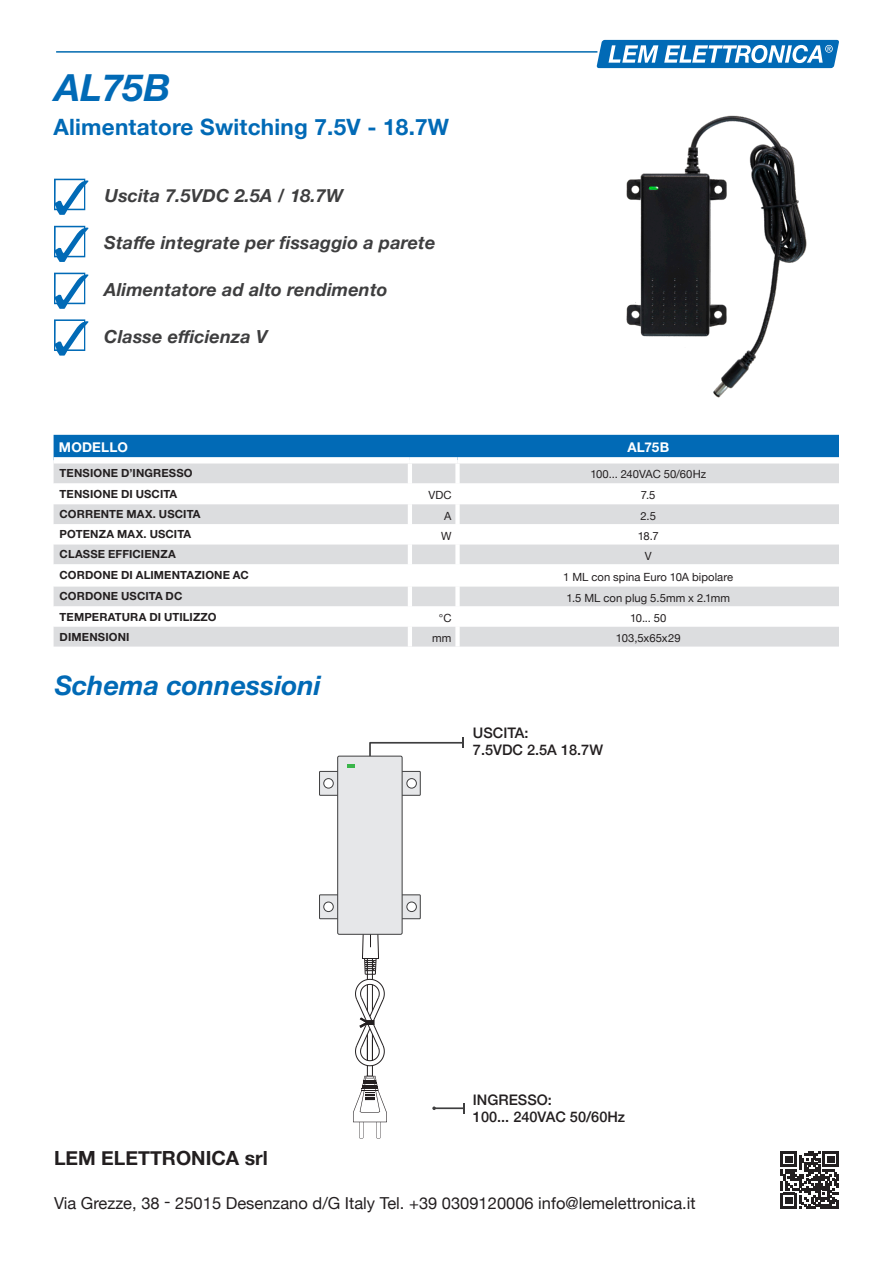
<style>
.page{position:relative;width:893px;height:1263px;background:#fff}
.page>*{position:absolute;margin:0;border:0;box-sizing:border-box;transform-origin:0 0}
.CODICE_Prodotto_ITA{font:italic 700 37.5px "Helvetica Neue LT Std";color:#016ab6}
.CODICE_Prodotto_ITA-2{font:italic 700 27px "Helvetica Neue LT Std";color:#016ab6}
.Elenco_puntato{font:700 22.5px "Helvetica Neue";letter-spacing:.01em;color:#016ab6}
.t1{font:700 19.5px "Helvetica Neue";color:#231f20}
.Elenco_puntato-2{font:italic 700 18px "Helvetica Neue";letter-spacing:.01em;color:#3e3e3f}
.t2{font:16.5px "Helvetica Neue";color:#231f20}
.t3{font:500 14.55px/17.4px "Helvetica Neue";color:#231f20}
.Intestazione_Tabelle_Codice{font:700 13.5px "Helvetica Neue LT Std";letter-spacing:.015em;color:#fff}
.Grassetto_Tabelle_ITA{font:700 11.25px "Helvetica Neue LT Std";letter-spacing:.01em;color:#231f20}
.Descriz_Tabelle_ITA{font:11.25px "Helvetica Neue";letter-spacing:.005em;color:#231f20}
.Colonna_dB_Dx{font:11.25px "Helvetica Neue";color:#231f20}
</style>
<div class="page">
<svg style="left:596px;top:40px;width:243px;height:28px"></svg>
<hr style="left:56px;top:51px;width:541px;height:2px;background:#016aaf">
<svg style="left:54px;top:273px;width:34px;height:36px"></svg>
<svg style="left:54px;top:179px;width:34px;height:36px"></svg>
<svg style="left:54px;top:226px;width:34px;height:36px"></svg>
<img style="left:626px;top:115px;width:181px;height:283px">
<div style="left:54px;top:435px;width:785px;height:22px;background:#016ab6"></div>
<svg style="left:54px;top:463px;width:785px;height:184px;fill:#dcdddf"></svg>
<svg style="left:54px;top:483px;width:785px;height:143px"></svg>
<hr style="left:408px;top:463px;width:4px;height:20px;background:#fff">
<div style="left:455px;top:463px;width:5px;height:20px;background:#fff"></div>
<hr style="left:408px;top:483px;width:4px;height:21px;background:#fff">
<div style="left:455px;top:483px;width:5px;height:21px;background:#fff"></div>
<hr style="left:408px;top:504px;width:4px;height:20px;background:#fff">
<div style="left:455px;top:504px;width:5px;height:20px;background:#fff"></div>
<hr style="left:408px;top:524px;width:4px;height:20px;background:#fff">
<div style="left:455px;top:524px;width:5px;height:20px;background:#fff"></div>
<hr style="left:408px;top:544px;width:4px;height:20px;background:#fff">
<div style="left:455px;top:544px;width:5px;height:20px;background:#fff"></div>
<hr style="left:408px;top:564px;width:4px;height:22px;background:#fff">
<div style="left:455px;top:564px;width:5px;height:22px;background:#fff"></div>
<hr style="left:408px;top:586px;width:4px;height:20px;background:#fff">
<div style="left:455px;top:586px;width:5px;height:20px;background:#fff"></div>
<hr style="left:408px;top:606px;width:4px;height:20px;background:#fff">
<div style="left:455px;top:606px;width:5px;height:20px;background:#fff"></div>
<hr style="left:408px;top:626px;width:4px;height:21px;background:#fff">
<div style="left:455px;top:626px;width:5px;height:21px;background:#fff"></div>
<svg style="left:54px;top:319px;width:34px;height:37px"></svg>
<svg style="left:353px;top:934px;width:34px;height:204px"></svg>
<hr style="left:434px;top:1107px;width:30px;height:2px;background:#3e3e3f">
<svg style="left:463px;top:1103px;width:2px;height:11px"></svg>
<svg style="left:320px;top:771px;width:100px;height:24px"></svg>
<div style="left:319px;top:771px;width:101px;height:24px;border:1px solid #3e3e3f"></div>
<div style="left:407px;top:778px;width:9px;height:10px;background:#fff;border-radius:50%"></div>
<div style="left:407px;top:778px;width:9px;height:10px;border:1px solid #3e3e3f;border-radius:50%"></div>
<div style="left:324px;top:778px;width:9px;height:10px;background:#fff;border-radius:50%"></div>
<div style="left:324px;top:778px;width:9px;height:10px;border:1px solid #3e3e3f;border-radius:50%"></div>
<svg style="left:320px;top:895px;width:100px;height:24px"></svg>
<div style="left:319px;top:895px;width:101px;height:24px;border:1px solid #3e3e3f"></div>
<div style="left:407px;top:902px;width:9px;height:9px;background:#fff;border-radius:50%"></div>
<div style="left:407px;top:902px;width:9px;height:10px;border:1px solid #3e3e3f;border-radius:50%"></div>
<div style="left:324px;top:902px;width:9px;height:9px;background:#fff;border-radius:50%"></div>
<div style="left:324px;top:902px;width:9px;height:10px;border:1px solid #3e3e3f;border-radius:50%"></div>
<div style="left:338px;top:756px;width:64px;height:178px;background:#e6e7e9;border-radius:2px"></div>
<div style="left:338px;top:756px;width:64px;height:178px;border:1px solid #3e3e3f;border-radius:2px"></div>
<svg style="left:347px;top:764px;width:8px;height:4px"></svg>
<svg style="left:368px;top:737px;width:96px;height:21px"></svg>
<svg style="left:781px;top:1151px;width:58px;height:58px"></svg>
<p class="CODICE_Prodotto_ITA" style="left:55px;top:64px;width:117px">AL75B</p>
<p class="Elenco_puntato" style="left:54px;top:110px;width:397px">Alimentatore Switching 7.5V - 18.7W</p>
<p class="Elenco_puntato-2" style="left:105px;top:182px;width:240px">Uscita 7.5VDC 2.5A / 18.7W</p>
<p class="Elenco_puntato-2" style="left:104px;top:229px;width:333px">Staffe integrate per fissaggio a parete</p>
<p class="Elenco_puntato-2" style="left:104px;top:276px;width:285px">Alimentatore ad alto rendimento</p>
<p class="Elenco_puntato-2" style="left:104px;top:322px;width:165px">Classe efficienza V</p>
<p class="Intestazione_Tabelle_Codice" style="left:59px;top:439px;width:70px">MODELLO</p>
<p class="Intestazione_Tabelle_Codice" style="left:627px;top:439px;width:43px">AL75B</p>
<p class="Grassetto_Tabelle_ITA" style="left:60px;top:466px;width:135px">TENSIONE D’INGRESSO</p>
<p class="Descriz_Tabelle_ITA" style="left:590px;top:466px;width:117px">100... 240VAC 50/60Hz</p>
<p class="Grassetto_Tabelle_ITA" style="left:60px;top:487px;width:119px">TENSIONE DI USCITA</p>
<p class="Colonna_dB_Dx" style="left:428px;top:487px;width:25px">VDC</p>
<p class="Descriz_Tabelle_ITA" style="left:641px;top:487px;width:16px">7.5</p>
<p class="Grassetto_Tabelle_ITA" style="left:60px;top:507px;width:142px">CORRENTE MAX. USCITA</p>
<p class="Colonna_dB_Dx" style="left:444px;top:507px;width:9px">A</p>
<p class="Descriz_Tabelle_ITA" style="left:640px;top:507px;width:17px">2.5</p>
<p class="Grassetto_Tabelle_ITA" style="left:60px;top:527px;width:133px">POTENZA MAX. USCITA</p>
<p class="Colonna_dB_Dx" style="left:441px;top:527px;width:12px">W</p>
<p class="Descriz_Tabelle_ITA" style="left:638px;top:527px;width:23px">18.7</p>
<p class="Grassetto_Tabelle_ITA" style="left:60px;top:547px;width:118px">CLASSE EFFICIENZA</p>
<p class="Descriz_Tabelle_ITA" style="left:645px;top:548px;width:8px">V</p>
<p class="Grassetto_Tabelle_ITA" style="left:60px;top:568px;width:191px">CORDONE DI ALIMENTAZIONE AC</p>
<p class="Descriz_Tabelle_ITA" style="left:563px;top:569px;width:172px">1 ML con spina Euro 10A bipolare</p>
<p class="Grassetto_Tabelle_ITA" style="left:60px;top:589px;width:124px">CORDONE USCITA DC</p>
<p class="Descriz_Tabelle_ITA" style="left:566px;top:590px;width:165px">1.5 ML con plug 5.5mm x 2.1mm</p>
<p class="Grassetto_Tabelle_ITA" style="left:60px;top:609px;width:158px">TEMPERATURA DI UTILIZZO</p>
<p class="Colonna_dB_Dx" style="left:439px;top:610px;width:14px">°C</p>
<p class="Descriz_Tabelle_ITA" style="left:630px;top:610px;width:38px">10... 50</p>
<p class="Grassetto_Tabelle_ITA" style="left:60px;top:630px;width:71px">DIMENSIONI</p>
<p class="Colonna_dB_Dx" style="left:432px;top:630px;width:21px">mm</p>
<p class="Descriz_Tabelle_ITA" style="left:616px;top:630px;width:66px">103,5x65x29</p>
<p class="CODICE_Prodotto_ITA-2" style="left:55px;top:669px;width:268px">Schema connessioni</p>
<p class="t3" style="left:473px;top:723px;width:132px">USCITA:<br>7.5VDC 2.5A 18.7W</p>
<p class="t3" style="left:473px;top:1089px;width:154px">INGRESSO:<br>100... 240VAC 50/60Hz</p>
<p class="t1" style="left:54px;top:1143px;width:215px">LEM ELETTRONICA srl</p>
<p class="t2" style="left:54px;top:1191px;width:643px">Via Grezze, 38 - 25015 Desenzano d/G Italy Tel. +39 0309120006 info@lemelettronica.it</p>
</div>
